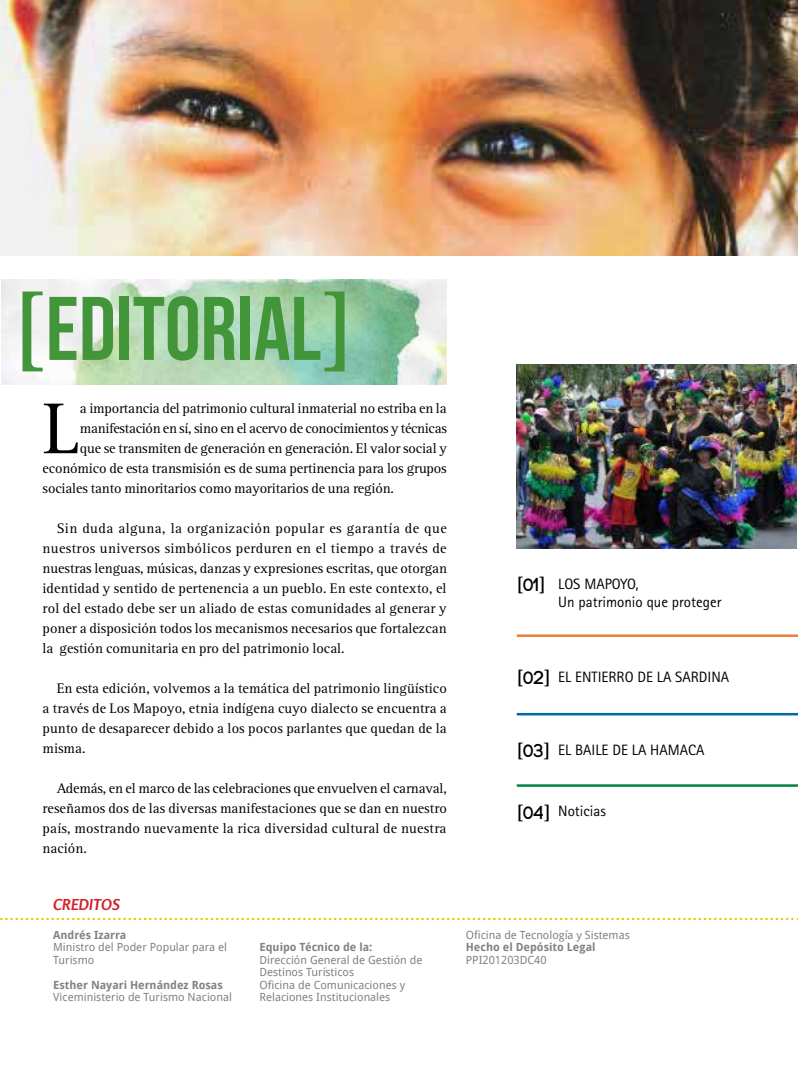
<style>
.page{position:relative;width:798px;height:1081px;background:#fff}
.page>*{position:absolute;margin:0;border:0;box-sizing:border-box;transform-origin:0 0}
.t1{font:90px "Bebas Neue";color:#439539}
.t2{font:74.38px "Rotis Serif Std";color:#000}
.t3{font:18.75px "Droid Serif";color:#000}
.t4{font:15px/18px "Rotis Sans Serif Std";color:#000}
.t5{font:italic 700 15px "Rosario";color:#d2232a}
.t6{font:14.38px/20px "Rotis Serif Std";letter-spacing:-.01em;color:#000;text-align:justify}
.t7{font:11.25px/12.5px "Droid Sans";color:#808285}
.t8{font:700 11.25px "Droid Sans";color:#808285}
.s1{font-family:"Droid Serif"}
.s2{font-family:"Code";font-weight:700}
</style>
<div class="page">
<img style="left:1px;top:280px;width:445px;height:104px">
<hr style="left:516px;top:634px;width:281px;height:3px;background:#eb7d38">
<hr style="left:516px;top:713px;width:281px;height:2px;background:#0069aa">
<hr style="left:516px;top:784px;width:281px;height:3px;background:#008341">
<svg style="left:0;top:918px;width:798px;height:2px"></svg>
<img style="left:0;top:0;width:796px;height:255px">
<img style="left:516px;top:364px;width:280px;height:185px">
<h1 class="t1" style="left:13px;top:279px;width:341px"><span class="s1">[</span>EDITORIAL<span class="s1">]</span></h1>
<h2 class="t2" style="left:43px;top:386px;width:39px">L</h2>
<p class="t6" style="left:80px;top:399px;width:368px">a importancia del patrimonio cultural inmaterial no estriba en la</p>
<p class="t6" style="left:80px;top:419px;width:368px">manifestación en sí, sino en el acervo de conocimientos y técnicas</p>
<p class="t6" style="left:80px;top:439px;width:368px">que se transmiten de generación en generación. El valor social y</p>
<p class="t6" style="left:43px;top:459px;width:405px">económico de esta transmisión es de suma pertinencia para los grupos</p>
<p class="t6" style="left:43px;top:479px;width:353px">sociales tanto minoritarios como mayoritarios de una región.</p>
<p class="t6" style="left:43px;top:519px;width:406px;text-indent:14px">Sin duda alguna, la organización popular es garantía de que nuestros universos simbólicos perduren en el tiempo a través de nuestras lenguas, músicas, danzas y expresiones escritas, que otorgan identidad y sentido de pertenencia a un pueblo. En este contexto, el rol del estado debe ser un aliado de estas comunidades al generar y poner a disposición todos los mecanismos necesarios que fortalezcan la gestión comunitaria en pro del patrimonio local.</p>
<p class="t6" style="left:43px;top:679px;width:405px;text-indent:14px">En esta edición, volvemos a la temática del patrimonio lingüístico a través de Los Mapoyo, etnia indígena cuyo dialecto se encuentra a punto de desaparecer debido a los pocos parlantes que quedan de la misma.</p>
<p class="t6" style="left:43px;top:779px;width:405px;text-indent:14px">Además, en el marco de las celebraciones que envuelven el carnaval, reseñamos dos de las diversas manifestaciones que se dan en nuestro país, mostrando nuevamente la rica diversidad cultural de nuestra nación.</p>
<p class="t5" style="left:53px;top:895px;width:69px">CREDITOS</p>
<p class="t8" style="left:53px;top:927px;width:75px">Andrés Izarra</p>
<p class="t7" style="left:53px;top:941px;width:175px">Ministro del Poder Popular para el<br>Turismo</p>
<p class="t8" style="left:53px;top:977px;width:171px">Esther Nayari Hernández Rosas</p>
<p class="t7" style="left:53px;top:991px;width:180px">Viceministerio de Turismo Nacional</p>
<p class="t8" style="left:259px;top:939px;width:114px">Equipo Técnico de la:</p>
<p class="t7" style="left:259px;top:953px;width:164px">Dirección General de Gestión de<br>Destinos Turísticos<br>Oficina de Comunicaciones y<br>Relaciones Institucionales</p>
<h3 class="t3" style="left:516px;top:574px;width:30px">[<span class="s2">01</span>]</h3>
<p class="t4" style="left:558px;top:574px;width:164px">LOS MAPOYO,<br>UN PATRIMONIO QUE PROTEGER</p>
<h3 class="t3" style="left:516px;top:667px;width:35px">[<span class="s2">02</span>]</h3>
<p class="t4" style="left:558px;top:668px;width:171px">EL ENTIERRO DE LA SARDINA</p>
<h3 class="t3" style="left:516px;top:740px;width:35px">[<span class="s2">03</span>]</h3>
<p class="t4" style="left:558px;top:740px;width:112px">EL BAILE DE LA HAMA</p>
<p class="t4" style="left:687px;top:740px;width:16px">CA</p>
<h3 class="t3" style="left:516px;top:801px;width:35px">[<span class="s2">04</span>]</h3>
<p class="t4" style="left:558px;top:802px;width:49px">NOTICIAS</p>
<p class="t7" style="left:465px;top:928px;width:165px">Oficina de Tecnología y Sistemas</p>
<p class="t8" style="left:465px;top:939px;width:131px">Hecho el Depósito Legal</p>
<p class="t7" style="left:465px;top:953px;width:82px">PPI201203DC40</p>
</div>
